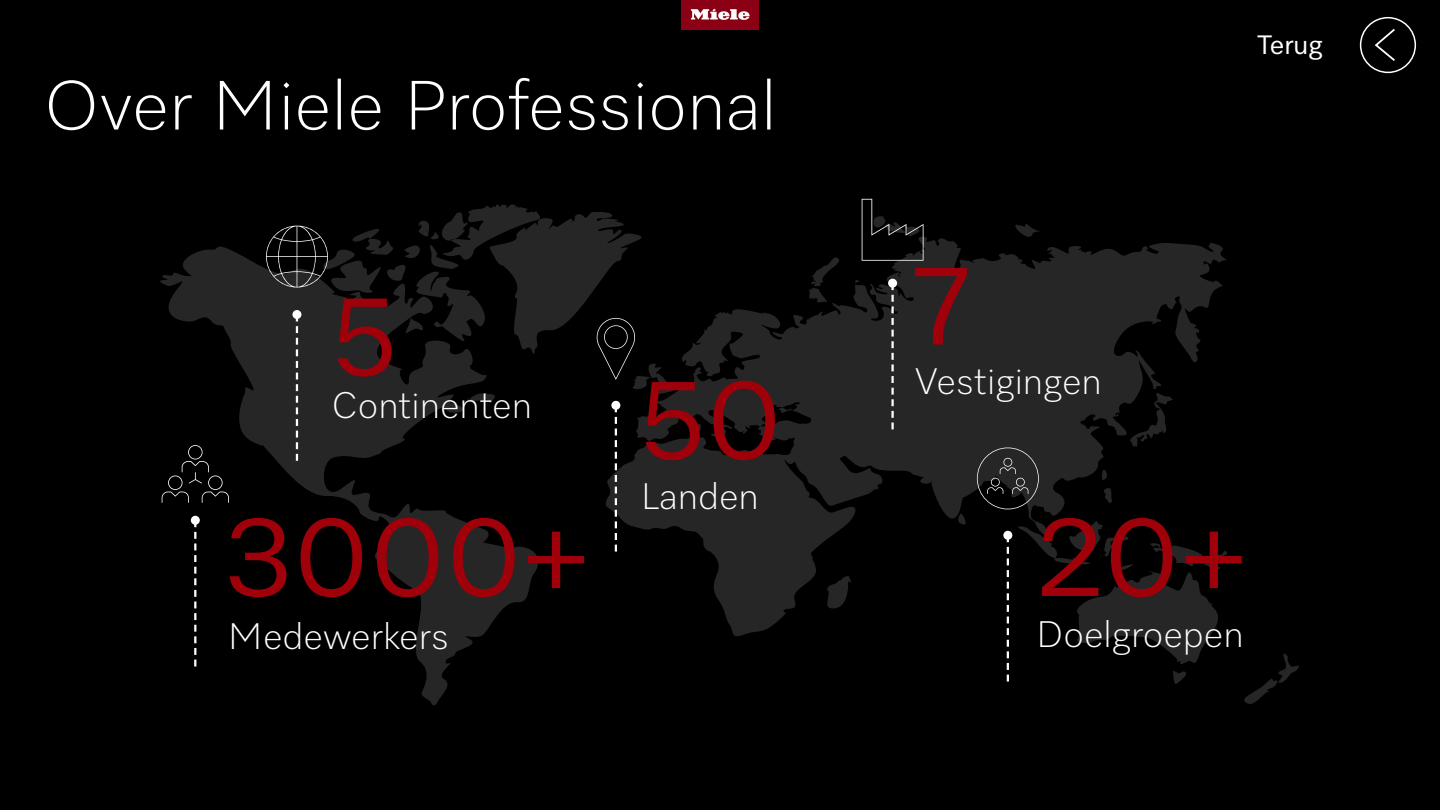
<style>
.page{position:relative;width:1440px;height:810px;background:#000}
.page>*{position:absolute;margin:0;border:0;box-sizing:border-box;transform-origin:0 0}
.t1{font:112.5px "Miele Elements";color:#9f000a}
.t2{font:300 71.25px "Miele Elements";color:#fff}
.t3{font:300 37.5px "Miele Elements";color:#fff}
.t4{font:27px "Miele Elements";color:#fff}
</style>
<div class="page">
<svg style="left:160px;top:204px;width:1139px;height:501px"></svg>
<img style="left:681px;top:0;width:78px;height:30px">
<svg style="left:1374px;top:28px;width:21px;height:33px"></svg>
<div style="left:1360px;top:17px;width:56px;height:56px;border:2px solid #fff;border-radius:50%"></div>
<svg style="left:296px;top:319px;width:2px;height:142px"></svg>
<div style="left:292px;top:310px;width:9px;height:9px;background:#fff;border-radius:50%"></div>
<svg style="left:891px;top:288px;width:3px;height:141px"></svg>
<div style="left:888px;top:279px;width:9px;height:9px;background:#fff;border-radius:50%"></div>
<svg style="left:615px;top:410px;width:2px;height:142px"></svg>
<div style="left:611px;top:401px;width:9px;height:9px;background:#fff;border-radius:50%"></div>
<svg style="left:194px;top:525px;width:2px;height:142px"></svg>
<div style="left:191px;top:516px;width:9px;height:9px;background:#fff;border-radius:50%"></div>
<svg style="left:1007px;top:540px;width:2px;height:142px"></svg>
<div style="left:1003px;top:531px;width:9px;height:9px;background:#fff;border-radius:50%"></div>
<svg style="left:266px;top:226px;width:62px;height:62px"></svg>
<svg style="left:162px;top:445px;width:67px;height:58px"></svg>
<svg style="left:597px;top:318px;width:38px;height:62px"></svg>
<svg style="left:862px;top:199px;width:62px;height:62px"></svg>
<svg style="left:977px;top:448px;width:62px;height:61px"></svg>
<h2 class="t2" style="left:44px;top:60px;width:735px">Over Miele Professional</h2>
<p class="t4" style="left:1258px;top:28px;width:67px">Terug</p>
<h1 class="t1" style="left:331px;top:265px;width:68px">5</h1>
<p class="t3" style="left:332px;top:381px;width:202px">Continenten</p>
<h1 class="t1" style="left:639px;top:349px;width:144px">50</h1>
<p class="t3" style="left:640px;top:472px;width:120px">Landen</p>
<h1 class="t1" style="left:911px;top:234px;width:62px">7</h1>
<p class="t3" style="left:915px;top:357px;width:188px">Vestigingen</p>
<h1 class="t1" style="left:224px;top:486px;width:368px">3000+</h1>
<h1 class="t1" style="left:1036px;top:486px;width:214px">20+</h1>
<p class="t3" style="left:227px;top:612px;width:223px">Medewerkers</p>
<p class="t3" style="left:1036px;top:610px;width:210px">Doelgroepen</p>
</div>
